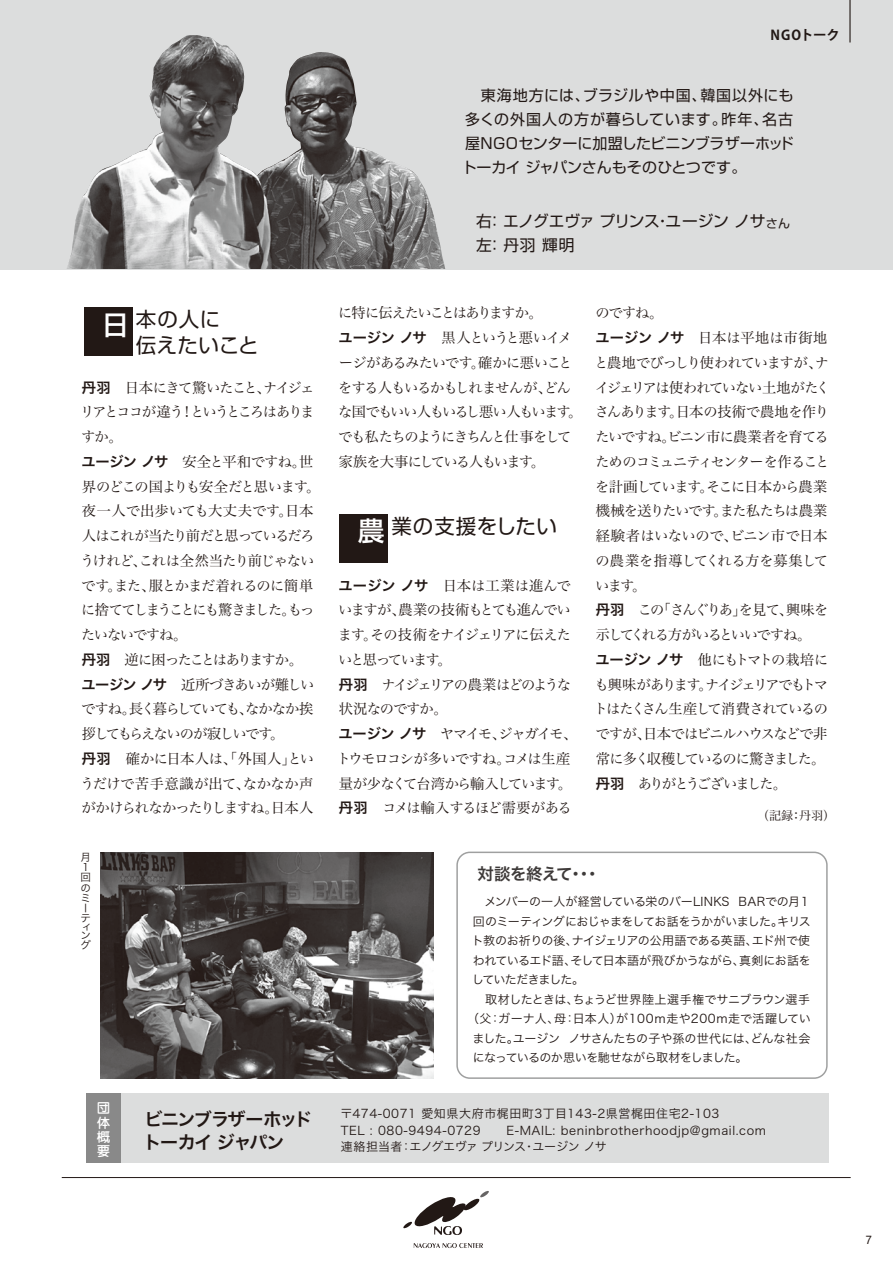
<style>
.page{position:relative;width:893px;height:1263px;background:#fff}
.page>*{position:absolute;margin:0;border:0;box-sizing:border-box;transform-origin:0 0}
.t1{font:500 26.85px "Shin Go Pro";color:#fff}
.t2{font:20.4px/25.2px "Shin Go Pro";letter-spacing:.03em;color:#221815}
.t3{font:18px/22.5px "Hira Kaku Pro W6";letter-spacing:-.075em;color:#221815}
.t4{font:16.5px "Hira Kaku Pro W6";letter-spacing:-.035em;color:#3e3a39}
.t5{font:15.6px/24px "Shin Go Pro";letter-spacing:-.015em;color:#221815}
.t6{font:15px/24px "Shin Go Pro";letter-spacing:-.005em;color:#221815;text-align:justify}
.t7{font:14.25px/24.8px "Hira Min Pro W3";letter-spacing:-.08em;color:#221815}
.t8{font:700 13.5px "Koz Go Pro";letter-spacing:-.025em;color:#221815}
.t9{font:500 13.5px/14.1px "Jun 34 Pro";color:#fff;text-align:justify}
.t10{font:12px/16.5px "Hira Kaku Pro W3";letter-spacing:.05em;color:#221815}
.t11{font:12px "Hira Kaku Pro W3";letter-spacing:-.03em;color:#221815}
.t12{font:12px "Hira Kaku Pro W3";letter-spacing:-.025em;color:#221815}
.t13{font:12px "Hira Kaku Pro W3";letter-spacing:.035em;color:#221815}
.t14{font:12px "Hira Kaku Pro W3";letter-spacing:-.055em;color:#221815}
.t15{font:12px "Hira Kaku Pro W3";letter-spacing:-.005em;color:#221815}
.t16{font:12px "Hira Kaku Pro W3";letter-spacing:-.05em;color:#221815}
.t17{font:12px "Hira Kaku Pro W3";letter-spacing:-.075em;color:#221815}
.t18{font:12px "Hira Min Pro W3";color:#221815}
.t19{font:12px "Helvetica";color:#221815;scale:.9 1}
.t20{font:10.5px/10.4px "Hira Kaku Pro W3";color:#221815}
.s1{font-family:"Hira Kaku Pro W6"}
.s2{font-size:12px}
.s3{font-weight:500;font-size:26.85px;color:#fff}
</style>
<div class="page">
<hr style="left:62px;top:1177px;width:789px;height:1px;background:#221815">
<svg style="left:414px;top:1243px;width:69px;height:5px"></svg>
<svg style="left:403px;top:1191px;width:86px;height:44px"></svg>
<div style="left:0;top:0;width:893px;height:269px;background:#dcdddd"></div>
<div style="left:86px;top:1093px;width:743px;height:70px;background:#dcdddd"></div>
<div style="left:86px;top:1093px;width:35px;height:70px;background:#898989"></div>
<hr style="left:849px;top:0;width:2px;height:43px;background:#221815">
<div style="left:456px;top:851px;width:372px;height:228px;border:2px solid #9fa0a0;border-radius:13px"></div>
<img style="left:67px;top:35px;width:378px;height:234px">
<img style="left:100px;top:852px;width:333px;height:226px">
<div style="left:84px;top:307px;width:49px;height:49px;background:#221815"></div>
<div style="left:339px;top:514px;width:49px;height:49px;background:#221815"></div>
<p class="t8" style="left:770px;top:26px;width:71px">NGOトーク</p>
<p class="t6" style="left:462px;top:81px;width:334px">　東海地方には、ブラジルや中国、韓国以外にも多くの外国人の方が暮らしています。昨年、名古屋NGOセンターに加盟したビニンブラザーホッドトーカイ ジャパンさんもそのひとつです。</p>
<p class="t1" style="left:102px;top:303px;width:28px">日</p>
<p class="t2" style="left:136px;top:304px;width:124px">本の人に<br>伝えたいこと</p>
<p class="t7" style="left:80px;top:373px;width:242px"><span class="s1">丹羽</span>　日本にきて驚いたこと、ナイジェリアとココが違う！というところはありますか。<br><span class="s1">ユージン ノサ</span>　安全と平和ですね。世界のどこの国よりも安全だと思います。夜一人で出歩いても大丈夫です。日本人はこれが当たり前だと思っているだろうけれど、これは全然当たり前じゃないです。また、服とかまだ着れるのに簡単に捨ててしまうことにも驚きました。もったいないですね。<br><span class="s1">丹羽</span>　逆に困ったことはありますか。<br><span class="s1">ユージン ノサ</span>　近所づきあいが難しいですね。長く暮らしていても、なかなか挨拶してもらえないのが寂しいです。<br><span class="s1">丹羽</span>　確かに日本人は、「外国人」というだけで苦手意識が出て、なかなか声がかけられなかったりしますね。日本人</p>
<p class="t20" style="left:81px;top:851px;width:11px">月<br>１回のミーテ</p>
<p class="t20" style="left:81px;top:922px;width:11px;line-height:8.6px">ィン</p>
<p class="t20" style="left:81px;top:939px;width:12px">グ</p>
<p class="t5" style="left:476px;top:207px;width:316px">右： エノグエヴァ プリンス・ユージン ノサ<span class="s2">さん</span>左： 丹羽 輝明</p>
<p class="t7" style="left:338px;top:299px;width:246px">に特に伝えたいことはありますか。<br><span class="s1">ユージン ノサ</span>　黒人というと悪いイメージがあるみたいです。確かに悪いことをする人もいるかもしれませんが、どんな国でもいい人もいるし悪い人もいます。でも私たちのようにきちんと仕事をして家族を大事にしている人もいます。</p>
<p class="t2" style="left:358px;top:511px;width:201px"><span class="s3">農</span>業の支援をしたい</p>
<p class="t7" style="left:337px;top:572px;width:242px"><span class="s1">ユージン ノサ</span>　日本は工業は進んでいますが、農業の技術もとても進んでいます。その技術をナイジェリアに伝えたいと思っています。<br><span class="s1">丹羽</span>　ナイジェリアの農業はどのような状況なのですか。<br><span class="s1">ユージン ノサ</span>　ヤマイモ、ジャガイモ、トウモロコシが多いですね。コメは生産量が少なくて台湾から輸入しています。<span class="s1">丹羽</span>　コメは輸入するほど需要がある</p>
<p class="t7" style="left:594px;top:299px;width:238px">のですね。<br><span class="s1">ユージン ノサ</span>　日本は平地は市街地と農地でびっしり使われていますが、ナイジェリアは使われていない土地がたくさんあります。日本の技術で農地を作りたいですね。ビニン市に農業者を育てるためのコミュニティセンターを作ることを計画しています。そこに日本から農業機械を送りたいです。また私たちは農業経験者はいないので、ビニン市で日本の農業を指導してくれる方を募集しています。<br><span class="s1">丹羽</span>　この「さんぐりあ」を見て、興味を示してくれる方がいるといいですね。<br><span class="s1">ユージン ノサ</span>　他にもトマトの栽培にも興味があります。ナイジェリアでもトマトはたくさん生産して消費されているのですが、日本ではビニルハウスなどで非常に多く収穫しているのに驚きました。<span class="s1">丹羽</span>　ありがとうございました。　</p>
<p class="t18" style="left:757px;top:805px;width:79px">（記録：丹羽）</p>
<p class="t4" style="left:478px;top:859px;width:124px">対談を終えて・・・</p>
<p class="t12" style="left:484px;top:891px;width:328px">メンバーの一人が経営している栄のバーLINKS BARでの月１</p>
<p class="t14" style="left:473px;top:910px;width:339px">回のミーティングにおじゃまをしてお話をうかがいました。キリス</p>
<p class="t11" style="left:472px;top:930px;width:340px">ト教のお祈りの後、ナイジェリアの公用語である英語、エド州で使</p>
<p class="t11" style="left:473px;top:949px;width:340px">われているエド語、そして日本語が飛びかうながら、真剣にお話を</p>
<p class="t17" style="left:472px;top:969px;width:114px">していただきました。</p>
<p class="t15" style="left:485px;top:988px;width:327px">取材したときは、ちょうど世界陸上選手権でサニブラウン選手</p>
<p class="t13" style="left:467px;top:1008px;width:345px">（父：ガーナ人、母：日本人）が100ｍ走や200m走で活躍してい</p>
<p class="t12" style="left:472px;top:1027px;width:339px">ました。ユージン ノサさんたちの子や孫の世代には、どんな社会</p>
<p class="t16" style="left:473px;top:1047px;width:276px">になっているのか思いを馳せながら取材をしました。</p>
<p class="t9" style="left:97px;top:1100px;width:15px">団体概要</p>
<p class="t10" style="left:340px;top:1105px;width:427px">〒474-0071 愛知県大府市梶田町3丁目143-2県営梶田住宅2-103<br>TEL : 080-9494-0729　　E-MAIL: beninbrotherhoodjp@gmail.com連絡担当者：エノグエヴァ プリンス・ユージン ノサ</p>
<p class="t3" style="left:144px;top:1107px;width:170px">ビニンブラザーホッドトーカイ ジャパン</p>
<p class="t19" style="left:866px;top:1230px;width:8px">7</p>
</div>
